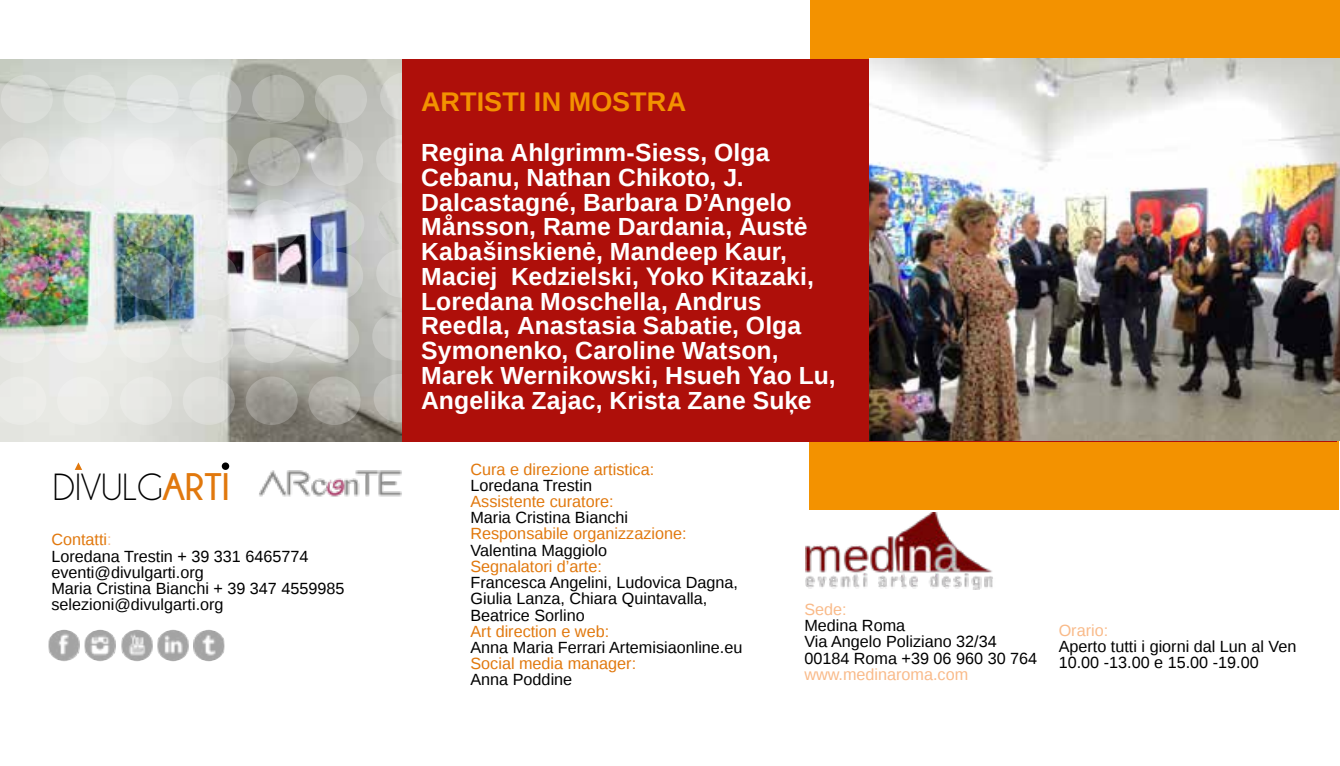
<style>
.page{position:relative;width:1340px;height:766px;background:#fff}
.page>*{position:absolute;margin:0;border:0;box-sizing:border-box;transform-origin:0 0}
.t1{font:38.25px "Champagne&Limousines";color:#000}
.t2{font:700 27px "Liberation Sans";letter-spacing:.005em;color:#f39200}
.t3{font:700 24.75px/24.8px "Liberation Sans";letter-spacing:.005em;color:#fff}
.t4{font:16.2px/16.2px "Liberation Sans";color:#000}
.t5{font:16.2px "Liberation Sans";color:#e1780d}
.t6{font:16.2px "Liberation Sans";color:#f9ba89}
.s1{font-weight:700;color:#e1780d}
.s2{color:#e1780d}
.s3{color:#f9ba89}
</style>
<div class="page">
<div style="left:809px;top:444px;width:529px;height:66px;background:#f39200"></div>
<div style="left:809px;top:0;width:530px;height:59px;background:#f39200"></div>
<div style="left:809px;top:430px;width:529px;height:66px;background:#f39200"></div>
<img style="left:49px;top:629px;width:31px;height:32px">
<img style="left:85px;top:629px;width:31px;height:32px">
<img style="left:121px;top:629px;width:32px;height:32px">
<img style="left:157px;top:629px;width:32px;height:32px">
<img style="left:193px;top:629px;width:31px;height:32px">
<img style="left:259px;top:470px;width:143px;height:27px">
<img style="left:806px;top:512px;width:187px;height:77px">
<svg style="left:75px;top:462px;width:7px;height:8px"></svg>
<div style="left:222px;top:462px;width:7px;height:8px;background:#000;border-radius:50%"></div>
<img style="left:0;top:59px;width:402px;height:382px">
<svg style="left:1px;top:75px;width:52px;height:48px;background:#d6d9d4"></svg>
<div style="left:64px;top:75px;width:52px;height:48px;background:#dde1dc;border-radius:50%"></div>
<div style="left:126px;top:75px;width:52px;height:48px;background:#e1e4e3;border-radius:50%"></div>
<svg style="left:189px;top:75px;width:52px;height:48px;background:#d6dad6"></svg>
<div style="left:252px;top:75px;width:52px;height:48px;background:#b3b4ac;border-radius:50%"></div>
<svg style="left:315px;top:75px;width:52px;height:48px;background:#c3c5be"></svg>
<svg style="left:0;top:137px;width:49px;height:49px;background:#e2e3df"></svg>
<div style="left:60px;top:137px;width:52px;height:49px;background:#f0f0f0;border-radius:50%"></div>
<div style="left:122px;top:137px;width:52px;height:49px;background:#f4f4f4;border-radius:50%"></div>
<svg style="left:185px;top:137px;width:52px;height:49px;background:#e3e3e1"></svg>
<svg style="left:248px;top:137px;width:52px;height:49px;background:#b1b2ac"></svg>
<svg style="left:311px;top:137px;width:52px;height:49px;background:#c3c4c1"></svg>
<img style="left:61px;top:199px;width:52px;height:49px;border-radius:50%">
<img style="left:124px;top:199px;width:52px;height:49px;border-radius:50%">
<svg style="left:187px;top:199px;width:52px;height:49px;fill:#eee"></svg>
<svg style="left:249px;top:199px;width:52px;height:49px"></svg>
<svg style="left:312px;top:199px;width:52px;height:49px;background:#a3acc1"></svg>
<div style="left:380px;top:72px;width:52px;height:49px;background:linear-gradient(to bottom,#d8d9d1,#d5d5d3);border-radius:50%"></div>
<div style="left:376px;top:135px;width:52px;height:48px;background:linear-gradient(to bottom,#d3d4d0,#dcdcd8);border-radius:50%"></div>
<img style="left:377px;top:197px;width:25px;height:48px">
<img style="left:0;top:199px;width:50px;height:101px">
<img style="left:60px;top:252px;width:52px;height:48px;border-radius:50%">
<svg style="left:122px;top:252px;width:53px;height:48px;background:#677e82"></svg>
<svg style="left:185px;top:252px;width:52px;height:48px;background:#d4d9d8"></svg>
<svg style="left:248px;top:252px;width:52px;height:48px"></svg>
<svg style="left:311px;top:252px;width:52px;height:48px;background:#9ea6be"></svg>
<svg style="left:0;top:314px;width:45px;height:49px;background:#c5cbc2"></svg>
<svg style="left:56px;top:314px;width:52px;height:49px;background:#d9e2d9"></svg>
<svg style="left:119px;top:314px;width:52px;height:49px;background:#d9ddda"></svg>
<svg style="left:181px;top:314px;width:52px;height:49px;background:#dfe1de"></svg>
<svg style="left:244px;top:314px;width:52px;height:49px;background:#dfdfde"></svg>
<svg style="left:307px;top:314px;width:52px;height:49px;fill:#ebebeb"></svg>
<div style="left:0;top:376px;width:46px;height:49px;background:#eaebe7"></div>
<div style="left:57px;top:376px;width:52px;height:49px;background:#edede9;border-radius:50%"></div>
<div style="left:120px;top:376px;width:52px;height:49px;background:#e7e8e4;border-radius:50%"></div>
<svg style="left:183px;top:376px;width:52px;height:49px;background:#d7d7d3"></svg>
<svg style="left:245px;top:376px;width:53px;height:49px;background:#99968f"></svg>
<svg style="left:308px;top:376px;width:52px;height:49px;background:#acaaa2"></svg>
<div style="left:376px;top:249px;width:52px;height:48px;background:linear-gradient(to bottom,#d8d8d5,#d2d3ce);border-radius:50%"></div>
<div style="left:372px;top:312px;width:52px;height:48px;background:#c8c9c5;border-radius:50%"></div>
<div style="left:373px;top:374px;width:53px;height:48px;background:linear-gradient(to bottom,#c5c5c2,#b9b9b0);border-radius:50%"></div>
<div style="left:402px;top:59px;width:934px;height:382px;background:#ae0f0a"></div>
<img style="left:869px;top:59px;width:470px;height:381px">
<h1 class="t1" style="left:53px;top:464px;width:178px">DIVULG<span class="s1">ARTI</span></h1>
<p class="t4" style="left:51px;top:533px;width:295px"><span class="s2">Contatti</span><span class="s3">:<br></span>Loredana Trestin + 39 331 6465774 eventi@divulgarti.org<br>Maria Cristina Bianchi + 39 347 4559985 selezioni@divulgarti.org</p>
<h2 class="t2" style="left:421px;top:91px;width:267px">ARTISTI IN MOSTRA</h2>
<p class="t3" style="left:421px;top:142px;width:416px">Regina Ahlgrimm-Siess, Olga<br>Cebanu, Nathan Chikoto, J.<br>Dalcastagné, Barbara D’Angelo<br>Månsson, Rame Dardania, Austė<br>Kabašinskienė, Mandeep Kaur,<br>Maciej Kedzielski, Yoko Kitazaki,<br>Loredana Moschella, Andrus<br>Reedla, Anastasia Sabatie, Olga<br>Symonenko, Caroline Watson,<br>Marek Wernikowski, Hsueh Yao Lu,<br>Angelika Zajac, Krista Zane Suķe</p>
<p class="t5" style="left:470px;top:462px;width:185px">Cura e direzione artistica:</p>
<p class="t4" style="left:470px;top:478px;width:123px">Loredana Trestin</p>
<p class="t5" style="left:470px;top:495px;width:145px">Assistente curatore:</p>
<p class="t4" style="left:470px;top:511px;width:159px">Maria Cristina Bianchi</p>
<p class="t5" style="left:470px;top:527px;width:218px">Responsabile organizzazione:</p>
<p class="t4" style="left:470px;top:543px;width:138px">Valentina Maggiolo</p>
<p class="t5" style="left:470px;top:560px;width:133px">Segnalatori d’arte:</p>
<p class="t4" style="left:470px;top:575px;width:269px">Francesca Angelini, Ludovica Dagna,<br>Giulia Lanza, Chiara Quintavalla,<br>Beatrice Sorlino</p>
<p class="t5" style="left:470px;top:624px;width:140px">Art direction e web:</p>
<p class="t4" style="left:470px;top:640px;width:273px">Anna Maria Ferrari Artemisiaonline.eu</p>
<p class="t5" style="left:470px;top:657px;width:167px">Social media manager:</p>
<p class="t4" style="left:470px;top:673px;width:103px">Anna Poddine</p>
<p class="t6" style="left:804px;top:603px;width:44px">Sede:</p>
<p class="t4" style="left:804px;top:618px;width:234px">Medina Roma<br>Via Angelo Poliziano 32/34<br>00184 Roma +39 06 960 30 764</p>
<p class="t6" style="left:804px;top:667px;width:165px">www.medinaroma.com</p>
<p class="t6" style="left:1058px;top:623px;width:51px">Orario:</p>
<p class="t4" style="left:1058px;top:639px;width:239px">Aperto tutti i giorni dal Lun al Ven<br>10.00 -13.00 e 15.00 -19.00</p>
</div>
